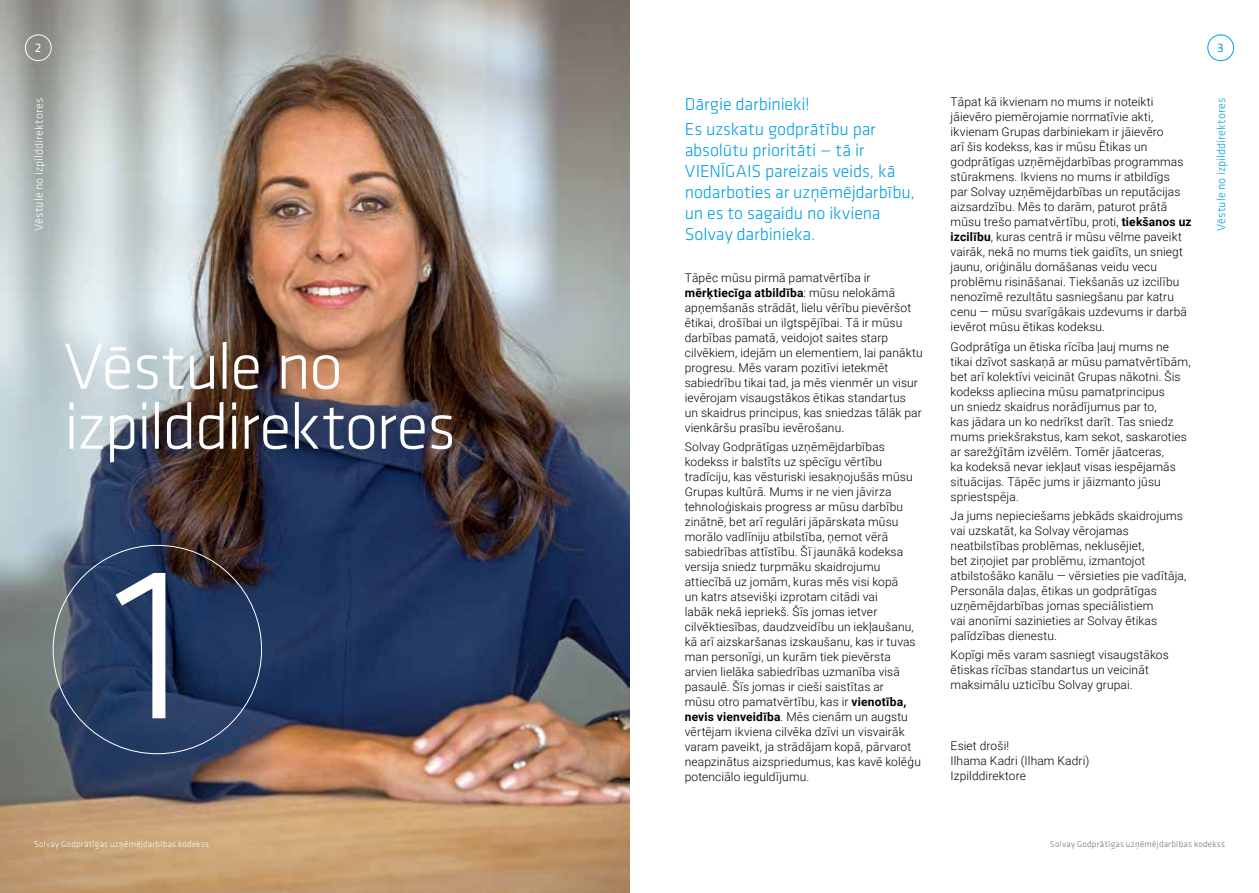
<style>
.page{position:relative;width:1259px;height:893px;background:#fff}
.page>*{position:absolute;margin:0;border:0;box-sizing:border-box;transform-origin:0 0}
.t1{font:300 225px "Klavika";color:#fff}
.t2{font:300 67.5px/60px "Klavika";letter-spacing:-.03em;color:#fff}
.t3{font:300 18px/21px "Klavika";letter-spacing:-.005em;color:#009fe3}
.t4{font:12.75px "Klavika";color:#009fe3}
.t5{font:12.75px "Klavika";color:#fff}
.t6{font:300 12px/15px "Roboto";letter-spacing:.01em;color:#000}
.t7{font:300 12px "Klavika";letter-spacing:.01em;color:#009fe3}
.t8{font:300 12px "Klavika";letter-spacing:.01em;color:#fff}
.t9{font:300 9px "Klavika";letter-spacing:.025em;color:#706f6f}
.t10{font:300 9px "Klavika";letter-spacing:.025em;color:#fff}
.s1{font-weight:700}
</style>
<div class="page">
<img style="left:0;top:0;width:629px;height:893px">
<div style="left:1207px;top:35px;width:26px;height:26px;border:1px solid #009fe3;border-radius:50%"></div>
<div style="left:25px;top:35px;width:26px;height:26px;border:1px solid #fff;border-radius:50%"></div>
<p class="t5" style="left:35px;top:41px;width:8px">2</p>
<p class="t8" style="left:32px;top:231px;width:135px;rotate:-90deg">Vēstule no izpilddirektores</p>
<h2 class="t2" style="left:64px;top:338px;width:394px">Vēstule no izpilddirektores</h2>
<h1 class="t1" style="left:113px;top:521px;width:75px">1</h1>
<p class="t10" style="left:34px;top:839px;width:177px">Solvay Godprātīgas uzņēmējdarbības kodekss</p>
<h3 class="t3" style="left:685px;top:92px;width:193px;line-height:25.2px">Dārgie darbinieki!<br>Es uzskatu godprātību par</h3>
<h3 class="t3" style="left:685px;top:140px;width:232px">absolūtu prioritāti — tā ir<br>VIENĪGAIS pareizais veids, kā nodarboties ar uzņēmējdarbību, un es to sagaidu no ikviena<br>Solvay darbinieka.</h3>
<p class="t6" style="left:685px;top:269px;width:239px">Tāpēc mūsu pirmā pamatvērtība ir <span class="s1">mērķtiecīga atbildība</span>: mūsu nelokāmā apņemšanās strādāt, lielu vērību pievēršot ētikai, drošībai un ilgtspējībai. Tā ir mūsu darbības pamatā, veidojot saites starp cilvēkiem, idejām un elementiem, lai panāktu progresu. Mēs varam pozitīvi ietekmēt sabiedrību tikai tad, ja mēs vienmēr un visur ievērojam visaugstākos ētikas standartus<br>un skaidrus principus, kas sniedzas tālāk par vienkāršu prasību ievērošanu.</p>
<p class="t6" style="left:685px;top:439px;width:238px">Solvay Godprātīgas uzņēmējdarbības kodekss ir balstīts uz spēcīgu vērtību tradīciju, kas vēsturiski iesakņojušās mūsu Grupas kultūrā. Mums ir ne vien jāvirza tehnoloģiskais progress ar mūsu darbību zinātnē, bet arī regulāri jāpārskata mūsu morālo vadlīniju atbilstība, ņemot vērā sabiedrības attīstību. Šī jaunākā kodeksa versija sniedz turpmāku skaidrojumu attiecībā uz jomām, kuras mēs visi kopā<br>un katrs atsevišķi izprotam citādi vai<br>labāk nekā iepriekš. Šīs jomas ietver cilvēktiesības, daudzveidību un iekļaušanu, kā arī aizskaršanas izskaušanu, kas ir tuvas man personīgi, un kurām tiek pievērsta arvien lielāka sabiedrības uzmanība visā pasaulē. Šīs jomas ir cieši saistītas ar<br>mūsu otro pamatvērtību, kas ir <span class="s1">vienotība, nevis vienveidība</span>. Mēs cienām un augstu vērtējam ikviena cilvēka dzīvi un visvairāk varam paveikt, ja strādājam kopā, pārvarot neapzinātus aizspriedumus, kas kavē kolēģu potenciālo ieguldījumu.</p>
<p class="t6" style="left:950px;top:94px;width:242px">Tāpat kā ikvienam no mums ir noteikti jāievēro piemērojamie normatīvie akti, ikvienam Grupas darbiniekam ir jāievēro<br>arī šis kodekss, kas ir mūsu Ētikas un godprātīgas uzņēmējdarbības programmas stūrakmens. Ikviens no mums ir atbildīgs<br>par Solvay uzņēmējdarbības un reputācijas aizsardzību. Mēs to darām, paturot prātā mūsu trešo pamatvērtību, proti, <span class="s1">tiekšanos uz izcilību</span>, kuras centrā ir mūsu vēlme paveikt vairāk, nekā no mums tiek gaidīts, un sniegt jaunu, oriģinālu domāšanas veidu vecu problēmu risināšanai. Tiekšanās uz izcilību nenozīmē rezultātu sasniegšanu par katru cenu — mūsu svarīgākais uzdevums ir darbā ievērot mūsu ētikas kodeksu.</p>
<p class="t6" style="left:950px;top:338px;width:241px">Godprātīga un ētiska rīcība ļauj mums ne tikai dzīvot saskaņā ar mūsu pamatvērtībām, bet arī kolektīvi veicināt Grupas nākotni. Šis kodekss apliecina mūsu pamatprincipus<br>un sniedz skaidrus norādījumus par to,<br>kas jādara un ko nedrīkst darīt. Tas sniedz mums priekšrakstus, kam sekot, saskaroties ar sarežģītām izvēlēm. Tomēr jāatceras,<br>ka kodeksā nevar iekļaut visas iespējamās situācijas. Tāpēc jums ir jāizmanto jūsu spriestspēja.</p>
<p class="t6" style="left:950px;top:508px;width:237px">Ja jums nepieciešams jebkāds skaidrojums vai uzskatāt, ka Solvay vērojamas neatbilstības problēmas, neklusējiet,<br>bet ziņojiet par problēmu, izmantojot atbilstošāko kanālu — vērsieties pie vadītāja, Personāla daļas, ētikas un godprātīgas uzņēmējdarbības jomas speciālistiem<br>vai anonīmi sazinieties ar Solvay ētikas palīdzības dienestu.</p>
<p class="t6" style="left:950px;top:647px;width:220px">Kopīgi mēs varam sasniegt visaugstākos ētiskas rīcības standartus un veicināt maksimālu uzticību Solvay grupai.</p>
<p class="t6" style="left:950px;top:738px;width:140px">Esiet droši!<br>Ilhama Kadri (Ilham Kadri)<br>Izpilddirektore</p>
<p class="t4" style="left:1217px;top:41px;width:8px">3</p>
<p class="t7" style="left:1214px;top:231px;width:135px;rotate:-90deg">Vēstule no izpilddirektores</p>
<p class="t9" style="left:1050px;top:839px;width:177px">Solvay Godprātīgas uzņēmējdarbības kodekss</p>
</div>
